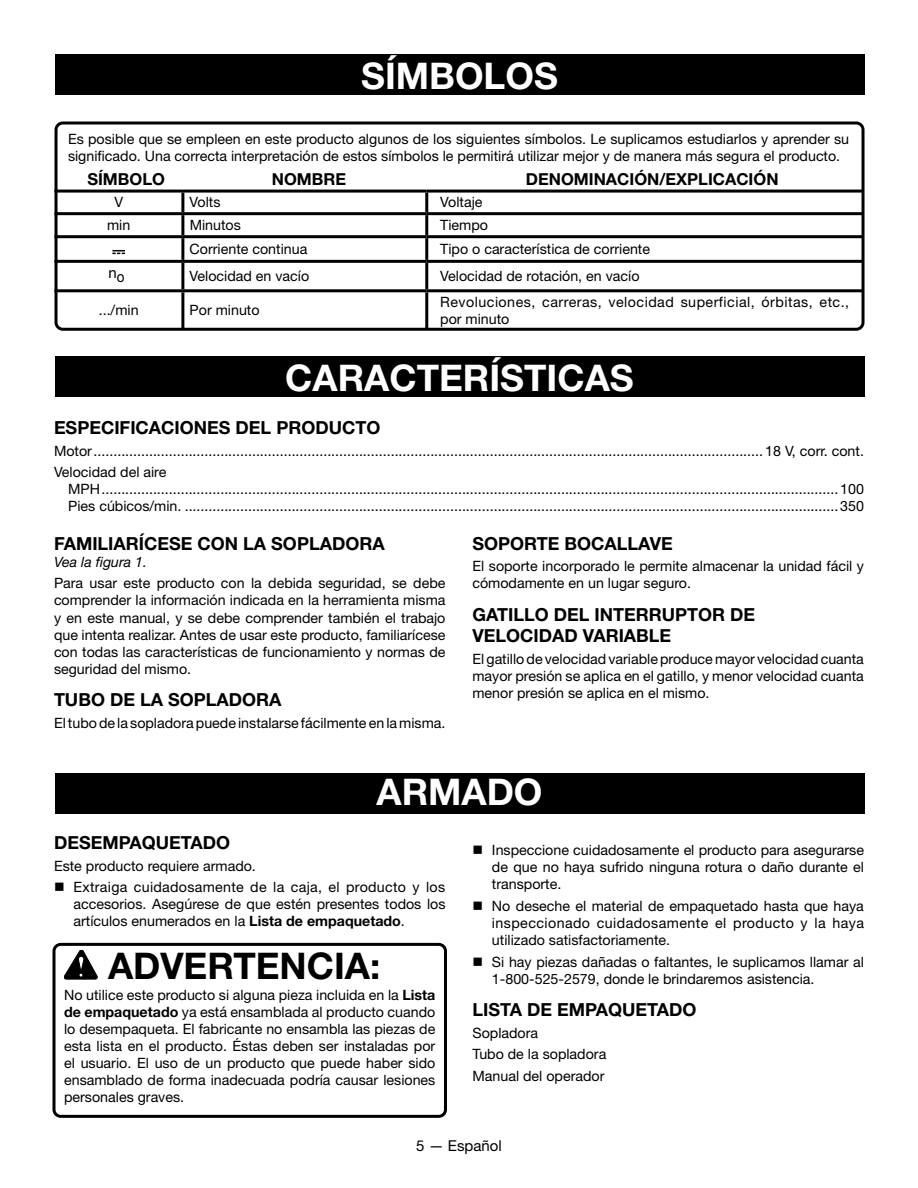
<style>
.page{position:relative;width:918px;height:1188px;background:#fff}
.page>*{position:absolute;margin:0;border:0;box-sizing:border-box;transform-origin:0 0}
.Blower_HEADING{font:700 36.75px "Helvetica Neue LT Std";color:#fff}
.Blower_Warning{font:700 36.75px "Helvetica Neue LT Std";color:#000}
.Heading_2{font:700 18px/21.6px "Helvetica Neue LT Std";color:#000}
.Heading_2_no_space{font:700 18px "Helvetica Neue LT Std";color:#000}
.t1{font:700 16.5px "Helvetica Neue LT Std";color:#000}
.t2{font:15px "Helvetica Neue LT Std";color:#000}
.Blower_Warning_text{font:14.25px/17.1px "Helvetica Neue LT Std";color:#000;text-align:justify}
.Body_text{font:14.25px/17.1px "Helvetica Neue LT Std";color:#000;text-align:justify}
.Blower_Warning_text-2{font:14.25px/16.5px "Helvetica Neue LT Std";letter-spacing:.035em;color:#000}
.See_figure{font:italic 14.25px "Helvetica Neue LT Std";color:#000}
.s1{font-weight:700}
</style>
<div class="page">
<div style="left:52px;top:943px;width:395px;height:175px;border:3px solid #000;border-radius:7px"></div>
<svg style="left:64px;top:950px;width:33px;height:29px"></svg>
<hr style="left:181px;top:193px;width:3px;height:19px;background:#000">
<hr style="left:427px;top:190px;width:436px;height:3px;background:#000">
<hr style="left:181px;top:215px;width:3px;height:20px;background:#000">
<hr style="left:427px;top:212px;width:436px;height:3px;background:#000">
<hr style="left:181px;top:238px;width:3px;height:22px;background:#000">
<hr style="left:427px;top:235px;width:436px;height:3px;background:#000">
<hr style="left:181px;top:263px;width:3px;height:26px;background:#000">
<hr style="left:427px;top:260px;width:436px;height:3px;background:#000">
<hr style="left:181px;top:292px;width:3px;height:38px;background:#000">
<hr style="left:427px;top:289px;width:436px;height:3px;background:#000">
<hr style="left:55px;top:190px;width:128px;height:3px;background:#000">
<hr style="left:183px;top:190px;width:244px;height:3px;background:#000">
<hr style="left:55px;top:212px;width:128px;height:3px;background:#000">
<hr style="left:183px;top:212px;width:244px;height:3px;background:#000">
<hr style="left:55px;top:235px;width:128px;height:3px;background:#000">
<hr style="left:183px;top:235px;width:244px;height:3px;background:#000">
<hr style="left:55px;top:260px;width:128px;height:3px;background:#000">
<hr style="left:183px;top:260px;width:244px;height:3px;background:#000">
<hr style="left:55px;top:289px;width:128px;height:3px;background:#000">
<hr style="left:183px;top:289px;width:244px;height:3px;background:#000">
<hr style="left:425px;top:193px;width:3px;height:19px;background:#000">
<hr style="left:425px;top:215px;width:3px;height:20px;background:#000">
<hr style="left:425px;top:238px;width:3px;height:22px;background:#000">
<hr style="left:425px;top:263px;width:3px;height:26px;background:#000">
<hr style="left:425px;top:292px;width:3px;height:38px;background:#000">
<svg style="left:112px;top:250px;width:13px;height:4px"></svg>
<div style="left:55px;top:356px;width:810px;height:40px;background:#000"></div>
<div style="left:55px;top:54px;width:810px;height:40px;background:#000"></div>
<div style="left:55px;top:122px;width:810px;height:209px;border:3px solid #000;border-radius:7px"></div>
<div style="left:55px;top:773px;width:810px;height:41px;background:#000"></div>
<p class="Blower_HEADING" style="left:361px;top:53px;width:198px">SÍMBOLOS</p>
<p class="Body_text" style="left:68px;top:131px;width:783px;line-height:16.5px">Es posible que se empleen en este producto algunos de los siguientes símbolos. Le suplicamos estudiarlos y aprender su significado. Una correcta interpretación de estos símbolos le permitirá utilizar mejor y de manera más segura el producto.</p>
<p class="t1" style="left:87px;top:169px;width:79px">SÍMBOLO</p>
<p class="t1" style="left:272px;top:169px;width:76px">NOMBRE</p>
<p class="t1" style="left:526px;top:169px;width:254px">DENOMINACIÓN/EXPLICACIÓN</p>
<p class="Blower_Warning_text" style="left:114px;top:194px;width:10px">V</p>
<p class="Body_text" style="left:190px;top:194px;width:32px">Volts</p>
<p class="Blower_Warning_text" style="left:440px;top:194px;width:44px">Voltaje</p>
<p class="Blower_Warning_text" style="left:107px;top:216px;width:25px">min</p>
<p class="Blower_Warning_text" style="left:190px;top:216px;width:53px">Minutos</p>
<p class="Blower_Warning_text" style="left:440px;top:216px;width:49px">Tiempo</p>
<p class="Blower_Warning_text" style="left:190px;top:240px;width:119px">Corriente continua</p>
<p class="Blower_Warning_text" style="left:440px;top:240px;width:211px">Tipo o característica de corriente</p>
<p class="t2" style="left:109px;top:266px;width:18px">no</p>
<p class="Blower_Warning_text" style="left:190px;top:267px;width:121px">Velocidad en vacío</p>
<p class="Blower_Warning_text" style="left:440px;top:267px;width:201px">Velocidad de rotación, en vacío</p>
<p class="Blower_Warning_text" style="left:99px;top:301px;width:41px">.../min</p>
<p class="Blower_Warning_text" style="left:190px;top:301px;width:71px">Por minuto</p>
<p class="Blower_Warning_text-2" style="left:440px;top:294px;width:410px">Revoluciones, carreras, velocidad superficial, órbitas, etc., por minuto</p>
<p class="Blower_HEADING" style="left:285px;top:355px;width:350px">CARACTERÍSTICAS</p>
<p class="Heading_2" style="left:54px;top:417px;width:328px">ESPECIFICACIONES DEL PRODUCTO</p>
<p class="Blower_Warning_text" style="left:54px;top:442px;width:812px">Motor......................................................................................................................................................................... 18 V, corr. cont.</p>
<p class="Blower_Warning_text" style="left:54px;top:463px;width:114px">Velocidad del aire</p>
<p class="Blower_Warning_text" style="left:68px;top:480px;width:797px">MPH..........................................................................................................................................................................................100</p>
<p class="Blower_Warning_text" style="left:68px;top:498px;width:797px">Pies cúbicos/min. .....................................................................................................................................................................350</p>
<p class="Heading_2_no_space" style="left:54px;top:532px;width:332px">FAMILIARÍCESE CON LA SOPLADORA</p>
<p class="See_figure" style="left:54px;top:553px;width:95px">Vea la figura 1.</p>
<p class="Body_text" style="left:54px;top:574px;width:393px">Para usar este producto con la debida seguridad, se debe comprender la información indicada en la herramienta misma y en este manual, y se debe comprender también el trabajo que intenta realizar. Antes de usar este producto, familiarícese con todas las características de funcionamiento y normas de seguridad del mismo.</p>
<p class="Heading_2" style="left:54px;top:688px;width:229px">TUBO DE LA SOPLADORA</p>
<p class="Body_text" style="left:54px;top:714px;width:393px">El tubo de la sopladora puede instalarse fácilmente en la misma.</p>
<p class="Heading_2" style="left:472px;top:532px;width:202px">SOPORTE BOCALLAVE</p>
<p class="Body_text" style="left:472px;top:557px;width:393px">El soporte incorporado le permite almacenar la unidad fácil y cómodamente en un lugar seguro.</p>
<p class="Heading_2" style="left:472px;top:603px;width:284px">GATILLO DEL INTERRUPTOR DE<br>VELOCIDAD VARIABLE</p>
<p class="Body_text" style="left:472px;top:650px;width:393px">El gatillo de velocidad variable produce mayor velocidad cuanta mayor presión se aplica en el gatillo, y menor velocidad cuanta menor presión se aplica en el mismo.</p>
<p class="Blower_HEADING" style="left:377px;top:769px;width:168px">ARMADO</p>
<p class="Heading_2" style="left:54px;top:831px;width:178px">DESEMPAQUETADO</p>
<p class="Body_text" style="left:54px;top:857px;width:203px">Este producto requiere armado.</p>
<p class="Blower_Warning_text" style="left:73px;top:878px;width:374px">Extraiga cuidadosamente de la caja, el producto y los accesorios. Asegúrese de que estén presentes todos los artículos enumerados en la <span class="s1">Lista de empaquetado</span>.</p>
<p class="Blower_Warning" style="left:108px;top:944px;width:274px">ADVERTENCIA:</p>
<p class="Blower_Warning_text" style="left:64px;top:986px;width:373px">No utilice este producto si alguna pieza incluida en la <span class="s1">Lista de empaquetado</span> ya está ensamblada al producto cuando lo desempaqueta. El fabricante no ensambla las piezas de esta lista en el producto. Éstas deben ser instaladas por el usuario. El uso de un producto que puede haber sido ensamblado de forma inadecuada podría causar lesiones personales graves.</p>
<p class="Blower_Warning_text" style="left:492px;top:841px;width:374px">Inspeccione cuidadosamente el producto para asegurarse de que no haya sufrido ninguna rotura o daño durante el transporte.</p>
<p class="Blower_Warning_text" style="left:492px;top:897px;width:374px">No deseche el material de empaquetado hasta que haya inspeccionado cuidadosamente el producto y la haya utilizado satisfactoriamente.</p>
<p class="Blower_Warning_text" style="left:492px;top:953px;width:373px">Si hay piezas dañadas o faltantes, le suplicamos llamar al<br>1-800-525-2579, donde le brindaremos asistencia.</p>
<p class="Heading_2" style="left:472px;top:998px;width:226px">LISTA DE EMPAQUETADO</p>
<p class="Body_text" style="left:472px;top:1024px;width:67px">Sopladora</p>
<p class="Body_text" style="left:472px;top:1045px;width:135px">Tubo de la sopladora</p>
<p class="Body_text" style="left:472px;top:1067px;width:133px">Manual del operador</p>
<p class="t2" style="left:416px;top:1136px;width:87px">5 — Español</p>
</div>
